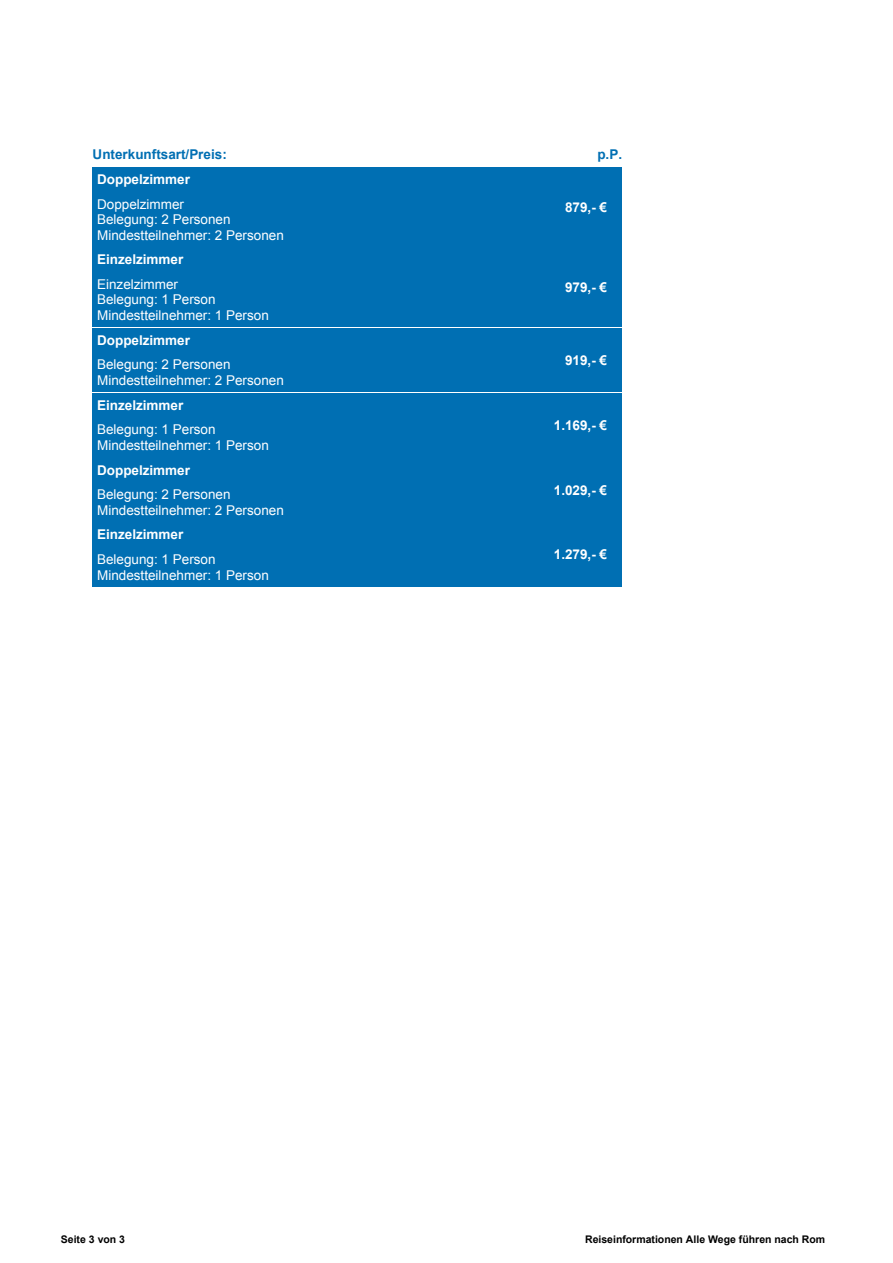
<style>
.page{position:relative;width:893px;height:1263px;background:#fff}
.page>*{position:absolute;margin:0;border:0;box-sizing:border-box;transform-origin:0 0}
.t1{font:13.5px/15.6px "Arial";color:#fff}
.t2{font:700 13.5px "Arial";color:#fff}
.t3{font:700 13.5px "Arial";color:#006fb3}
.t4{font:700 10.5px "Arial";color:#000}
</style>
<div class="page">
<div style="left:93px;top:167px;width:373px;height:25px;background:#006fb3"></div>
<div style="left:93px;top:192px;width:373px;height:55px;background:#006fb3"></div>
<div style="left:466px;top:167px;width:17px;height:80px;background:#006fb3"></div>
<div style="left:483px;top:167px;width:139px;height:80px;background:#006fb3"></div>
<div style="left:93px;top:247px;width:373px;height:25px;background:#006fb3"></div>
<div style="left:93px;top:272px;width:373px;height:56px;background:#006fb3"></div>
<div style="left:466px;top:247px;width:17px;height:81px;background:#006fb3"></div>
<div style="left:483px;top:247px;width:139px;height:81px;background:#006fb3"></div>
<div style="left:93px;top:328px;width:373px;height:24px;background:#006fb3"></div>
<div style="left:93px;top:352px;width:373px;height:40px;background:#006fb3"></div>
<div style="left:466px;top:328px;width:17px;height:64px;background:#006fb3"></div>
<div style="left:483px;top:328px;width:139px;height:64px;background:#006fb3"></div>
<div style="left:93px;top:393px;width:373px;height:24px;background:#006fb3"></div>
<div style="left:93px;top:417px;width:373px;height:40px;background:#006fb3"></div>
<div style="left:466px;top:393px;width:17px;height:64px;background:#006fb3"></div>
<div style="left:483px;top:393px;width:139px;height:64px;background:#006fb3"></div>
<div style="left:93px;top:458px;width:373px;height:24px;background:#006fb3"></div>
<div style="left:93px;top:482px;width:373px;height:40px;background:#006fb3"></div>
<div style="left:466px;top:458px;width:17px;height:64px;background:#006fb3"></div>
<div style="left:483px;top:458px;width:139px;height:64px;background:#006fb3"></div>
<div style="left:93px;top:522px;width:373px;height:25px;background:#006fb3"></div>
<div style="left:93px;top:547px;width:373px;height:40px;background:#006fb3"></div>
<div style="left:466px;top:522px;width:17px;height:65px;background:#006fb3"></div>
<div style="left:483px;top:522px;width:139px;height:65px;background:#006fb3"></div>
<p class="t3" style="left:93px;top:150px;width:136px">Unterkunftsart/Preis:</p>
<p class="t3" style="left:597px;top:150px;width:26px">p.P.</p>
<p class="t2" style="left:97px;top:174px;width:94px">Doppelzimmer</p>
<p class="t1" style="left:97px;top:197px;width:188px">Doppelzimmer<br>Belegung: 2 Personen<br>Mindestteilnehmer: 2 Personen</p>
<p class="t2" style="left:565px;top:202px;width:43px">879,- €</p>
<p class="t2" style="left:97px;top:255px;width:88px">Einzelzimmer</p>
<p class="t1" style="left:97px;top:278px;width:173px">Einzelzimmer<br>Belegung: 1 Person<br>Mindestteilnehmer: 1 Person</p>
<p class="t2" style="left:565px;top:282px;width:43px">979,- €</p>
<p class="t2" style="left:97px;top:335px;width:94px">Doppelzimmer</p>
<p class="t1" style="left:97px;top:358px;width:188px">Belegung: 2 Personen<br>Mindestteilnehmer: 2 Personen</p>
<p class="t2" style="left:565px;top:355px;width:43px">919,- €</p>
<p class="t2" style="left:97px;top:400px;width:88px">Einzelzimmer</p>
<p class="t1" style="left:97px;top:423px;width:173px">Belegung: 1 Person<br>Mindestteilnehmer: 1 Person</p>
<p class="t2" style="left:554px;top:420px;width:55px">1.169,- €</p>
<p class="t2" style="left:97px;top:465px;width:94px">Doppelzimmer</p>
<p class="t1" style="left:97px;top:488px;width:188px">Belegung: 2 Personen<br>Mindestteilnehmer: 2 Personen</p>
<p class="t2" style="left:554px;top:485px;width:55px">1.029,- €</p>
<p class="t2" style="left:97px;top:530px;width:88px">Einzelzimmer</p>
<p class="t1" style="left:97px;top:553px;width:173px">Belegung: 1 Person<br>Mindestteilnehmer: 1 Person</p>
<p class="t2" style="left:554px;top:550px;width:55px">1.279,- €</p>
<p class="t4" style="left:61px;top:1235px;width:66px">Seite 3 von 3</p>
<p class="t4" style="left:585px;top:1235px;width:242px">Reiseinformationen Alle Wege führen nach Rom</p>
</div>
